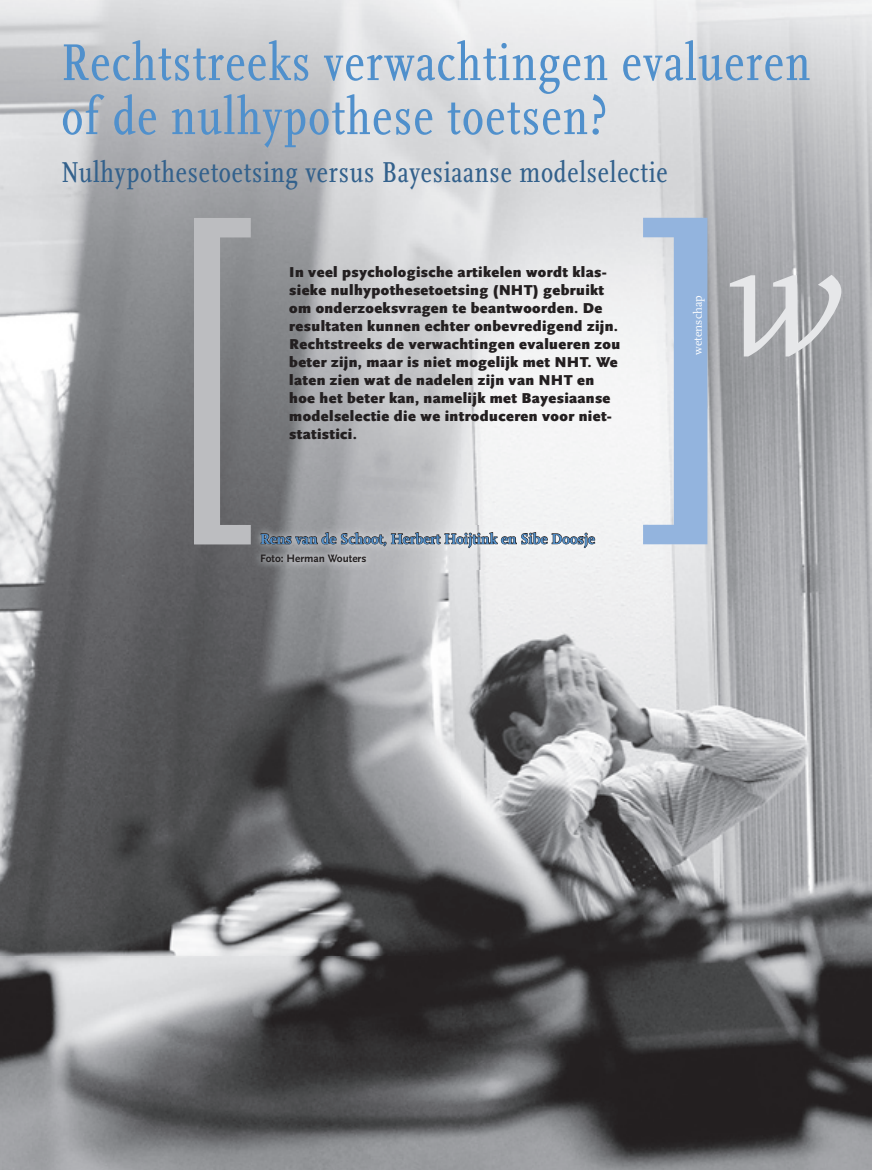
<style>
.page{position:relative;width:872px;height:1170px;background:#fff}
.page>*{position:absolute;margin:0;border:0;box-sizing:border-box;transform-origin:0 0}
.t1{font:condensed 54px/54px "Scala OT";letter-spacing:.025em;color:#5090cc}
.t2{font:condensed 30px "Scala OT";letter-spacing:.025em;color:#33618c}
.t3{font:900 15px/18px "Scala Sans OT";letter-spacing:.025em;color:#231f20}
.t4{font:700 15px "Scala OT";color:#5090cc}
.t5{font:12.15px "Scala OT";color:#fff}
.t6{font:700 11.25px "Scala Sans OT";color:#231f20}
</style>
<div class="page">
<img style="left:0;top:0;width:872px;height:1169px">
<svg style="left:643px;top:218px;width:64px;height:326px"></svg>
<svg style="left:194px;top:218px;width:57px;height:326px;background:#9b9c9f"></svg>
<svg style="left:730px;top:275px;width:111px;height:81px;background:#b7b9bc"></svg>
<img style="left:253px;top:525px;width:348px;height:44px">
<svg style="left:260px;top:532px;width:335px;height:16px"></svg>
<h1 class="t1" style="left:61px;top:35px;width:750px">Rechtstreeks verwachtingen evalueren of de nulhypothese toetsen?</h1>
<h2 class="t2" style="left:61px;top:154px;width:608px">Nulhypothesetoetsing versus Bayesiaanse modelselectie</h2>
<p class="t3" style="left:289px;top:263px;width:332px">In veel psychologische artikelen wordt klas&shy;sieke nulhypothesetoetsing (NHT) gebruikt om onderzoeksvragen te beantwoorden. De resultaten kunnen echter onbevredigend zijn.<br>Rechtstreeks de verwachtingen evalueren zou beter zijn, maar is niet mogelijk met NHT. We laten zien wat de nadelen zijn van NHT en hoe het beter kan, namelijk met Bayesiaanse modelselectie die we introduceren voor niet&shy;statistici.</p>
<p class="t4" style="left:260px;top:530px;width:336px">Rens van de Schoot, Herbert Hoijtink en Sibe Doosje</p>
<p class="t6" style="left:260px;top:551px;width:108px">Foto: Herman Wouters</p>
<p class="t5" style="left:690px;top:355px;width:61px;rotate:-90deg">wetenschap</p>
</div>
